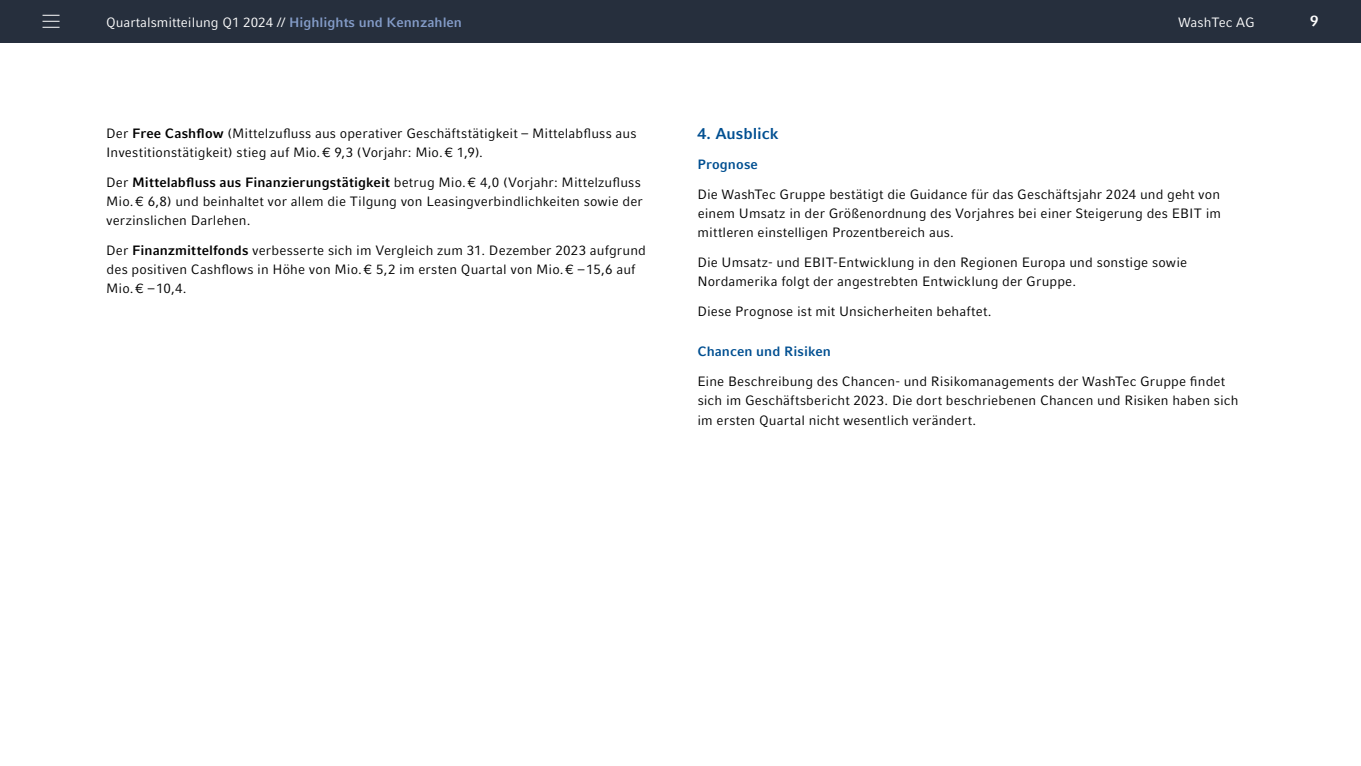
<style>
.page{position:relative;width:1361px;height:766px;background:#fff}
.page>*{position:absolute;margin:0;border:0;box-sizing:border-box;transform-origin:0 0}
.t1{font:700 15.75px "Compatil Fact LT Pro";color:#004f91}
.t2{font:700 15px "Compatil Fact LT Pro";color:#fff}
.t3{font:13.5px/19.2px "Compatil Fact LT Pro";letter-spacing:.01em;color:#000}
.t4{font:13.5px "Compatil Fact LT Pro";color:#fff}
.t5{font:700 13.5px "Compatil Fact LT Pro";letter-spacing:.005em;color:#004f91}
.s1{font-weight:700;color:#839bc7}
.s2{font-weight:700}
</style>
<div class="page">
<div style="left:0;top:0;width:1361px;height:43px;background:#262f3d"></div>
<svg style="left:43px;top:15px;width:17px;height:13px"></svg>
<p class="t4" style="left:106px;top:15px;width:357px">Quartalsmitteilung Q1 2024 // <span class="s1">Highlights und Kennzahlen</span></p>
<p class="t2" style="left:1310px;top:12px;width:10px">9</p>
<p class="t4" style="left:1178px;top:14px;width:78px">WashTec AG</p>
<p class="t3" style="left:106px;top:123px;width:532px">Der <span class="s2">Free Cashflow</span> (Mittelzufluss aus operativer Geschäftstätigkeit – Mittelabfluss aus<br>Investitionstätigkeit) stieg auf Mio.€ 9,3 (Vorjahr: Mio.€ 1,9).</p>
<p class="t3" style="left:106px;top:172px;width:538px">Der <span class="s2">Mittelabfluss aus Finanzierungstätigkeit</span> betrug Mio.€ 4,0 (Vorjahr: Mittelzufluss<br>Mio.€ 6,8) und beinhaltet vor allem die Tilgung von Leasingverbindlichkeiten sowie der verzinslichen Darlehen.</p>
<p class="t3" style="left:106px;top:240px;width:541px">Der <span class="s2">Finanzmittelfonds</span> verbesserte sich im Vergleich zum 31. Dezember 2023 aufgrund des positiven Cashflows in Höhe von Mio.€ 5,2 im ersten Quartal von Mio.€ –15,6 auf<br>Mio.€ –10,4.</p>
<p class="t1" style="left:697px;top:125px;width:83px">4. Ausblick</p>
<p class="t5" style="left:697px;top:156px;width:62px">Prognose</p>
<p class="t3" style="left:697px;top:185px;width:525px;text-align:justify">Die WashTec Gruppe bestätigt die Guidance für das Geschäftsjahr 2024 und geht von einem Umsatz in der Größenordnung des Vorjahres bei einer Steigerung des EBIT im mittleren einstelligen Prozentbereich aus.</p>
<p class="t3" style="left:697px;top:253px;width:491px">Die Umsatz- und EBIT-Entwicklung in den Regionen Europa und sonstige sowie<br>Nordamerika folgt der angestrebten Entwicklung der Gruppe.</p>
<p class="t3" style="left:697px;top:302px;width:296px">Diese Prognose ist mit Unsicherheiten behaftet.</p>
<p class="t5" style="left:697px;top:343px;width:135px">Chancen und Risiken</p>
<p class="t3" style="left:697px;top:372px;width:542px">Eine Beschreibung des Chancen- und Risikomanagements der WashTec Gruppe findet sich im Geschäftsbericht 2023. Die dort beschriebenen Chancen und Risiken haben sich im ersten Quartal nicht wesentlich verändert.</p>
</div>
